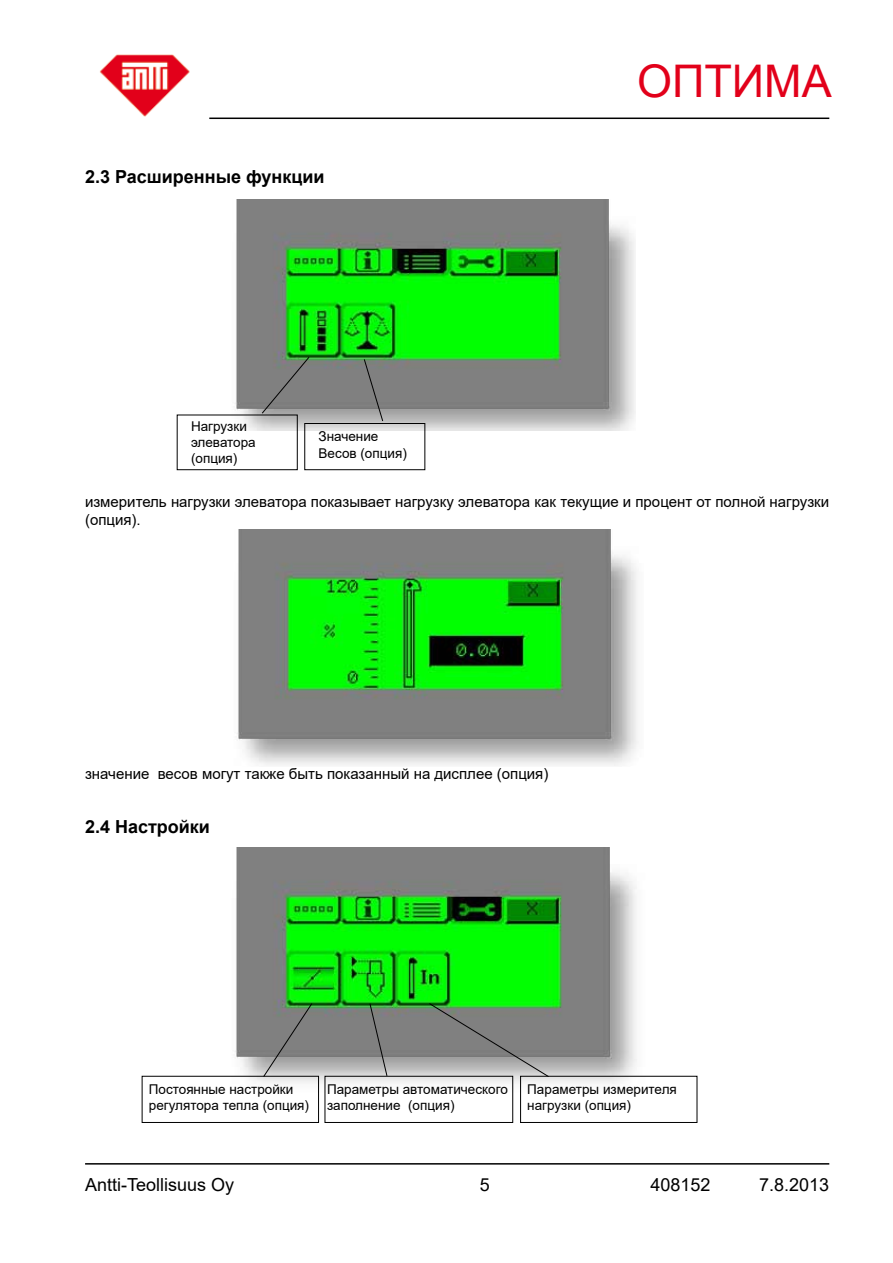
<style>
.page{position:relative;width:893px;height:1263px;background:#fff}
.page>*{position:absolute;margin:0;border:0;box-sizing:border-box;transform-origin:0 0}
.t1{font:45px "Arial";color:#e2001a}
.t2{font:18px "Arial";color:#000}
.t3{font:700 18px "Arial";color:#000}
.t4{font:15px/18px "Arial";color:#000}
.t5{font:13.5px/16.2px "Arial";color:#000}
</style>
<div class="page">
<hr style="left:85px;top:1163px;width:744px;height:1px;background:#000">
<hr style="left:209px;top:118px;width:620px;height:1px;background:#000">
<img style="left:100px;top:54px;width:90px;height:63px">
<img style="left:237px;top:530px;width:401px;height:236px">
<div style="left:177px;top:415px;width:121px;height:55px;border:1px solid #000"></div>
<div style="left:304px;top:423px;width:121px;height:47px;border:1px solid #000"></div>
<img style="left:223px;top:199px;width:412px;height:232px">
<svg style="left:261px;top:356px;width:49px;height:58px;background:#7c7f7c"></svg>
<svg style="left:363px;top:358px;width:21px;height:64px"></svg>
<div style="left:142px;top:1076px;width:177px;height:47px;border:1px solid #000"></div>
<div style="left:325px;top:1076px;width:188px;height:47px;border:1px solid #000"></div>
<div style="left:520px;top:1076px;width:177px;height:47px;border:1px solid #000"></div>
<img style="left:223px;top:847px;width:427px;height:251px">
<svg style="left:263px;top:1002px;width:50px;height:75px;background:#858985"></svg>
<svg style="left:369px;top:1003px;width:19px;height:74px"></svg>
<svg style="left:428px;top:1002px;width:122px;height:75px;background:#829182"></svg>
<h2 class="t3" style="left:85px;top:164px;width:241px">2.3 Расширенные функции</h2>
<p class="t5" style="left:191px;top:418px;width:66px">Нагрузки элеватора (опция)</p>
<p class="t5" style="left:319px;top:428px;width:90px">Значение<br>Весов (опция)</p>
<h1 class="t1" style="left:637px;top:50px;width:196px">OПТИMA</h1>
<p class="t4" style="left:85px;top:493px;width:746px">измеритель нагрузки элеватора показывает нагрузку элеватора как текущие и процент от полной нагрузки (опция).</p>
<p class="t4" style="left:85px;top:765px;width:465px">значение весов могут также быть показанный на дисплее (опция)</p>
<h2 class="t3" style="left:85px;top:814px;width:126px">2.4 Настройки</h2>
<p class="t5" style="left:149px;top:1081px;width:162px">Постоянные настройки регулятора тепла (опция)</p>
<p class="t5" style="left:327px;top:1081px;width:182px">Параметры автоматического заполнение (опция)</p>
<p class="t5" style="left:527px;top:1081px;width:151px">Параметры измерителя нагрузки (опция)</p>
<h2 class="t2" style="left:85px;top:1172px;width:151px">Antti-Teollisuus Oy</h2>
<h2 class="t2" style="left:480px;top:1172px;width:12px">5</h2>
<h2 class="t2" style="left:650px;top:1172px;width:62px">408152</h2>
<h2 class="t2" style="left:759px;top:1172px;width:72px">7.8.2013</h2>
</div>
